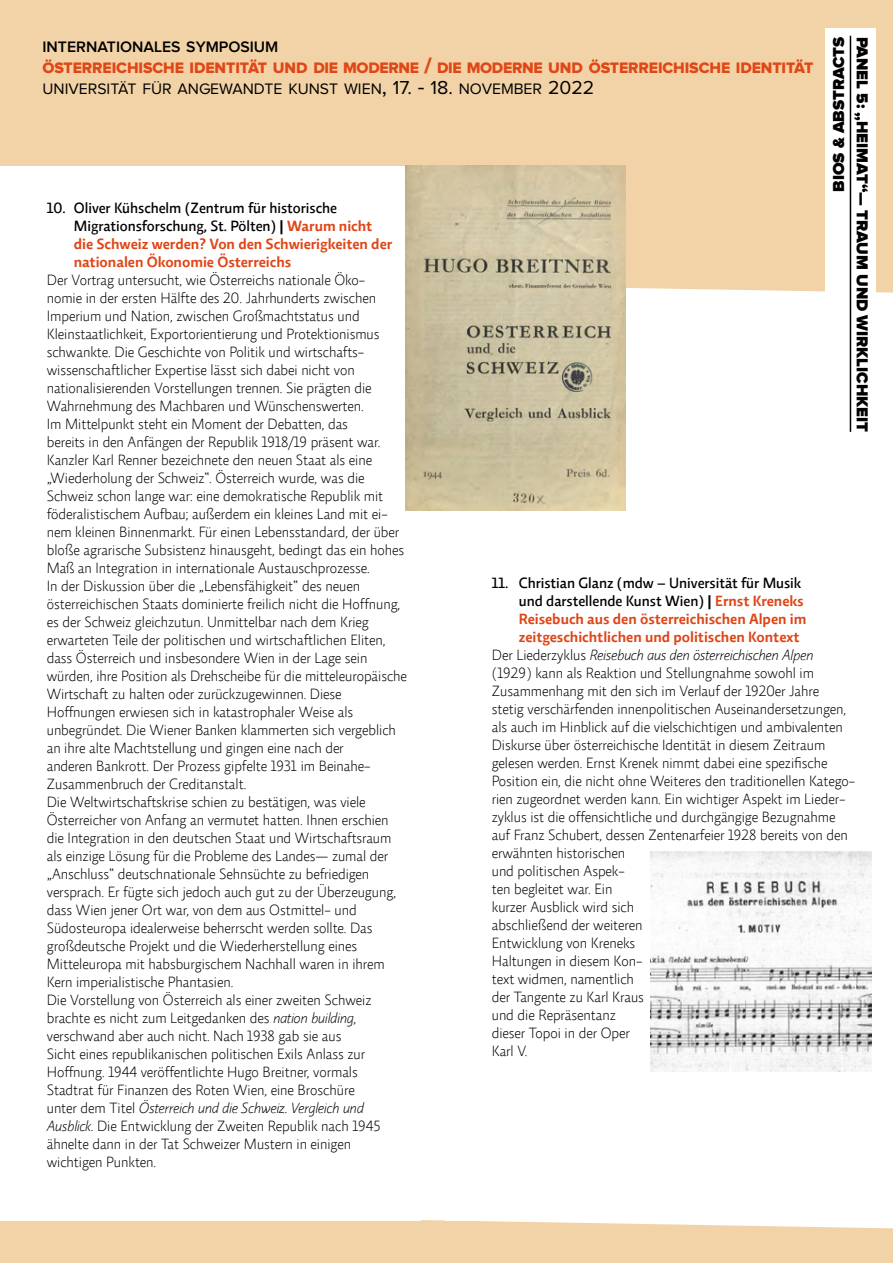
<style>
.page{position:relative;width:893px;height:1263px;background:#fff}
.page>*{position:absolute;margin:0;border:0;box-sizing:border-box;transform-origin:0 0}
.t1{font:900 16.5px "Proxima Nova A";color:#000}
.t2{font:15.75px "Proxima Nova A Extrabld";letter-spacing:-.005em;color:#df4717}
.t3{font:15.75px "Proxima Nova A";color:#000}
.t4{font:600 15.75px "Proxima Nova A";color:#000}
.t5{font:300 15px/18px "Relato Sans OT";color:#000}
.t6{font:600 15px/18px "Relato Sans OT";color:#df4617}
.t7{font:500 15px "Relato Sans OT";color:#000}
.t8{font:italic 300 15px "Relato Sans OT";color:#000}
.s1{font-size:22.5px}
.s2{font-size:19.5px}
.s3{font-weight:500;color:#000}
.s4{color:#000}
.s5{font-style:italic}
.s6{font-weight:600}
.s7{font-weight:600;color:#df4617}
.s8{font-style:normal}
</style>
<div class="page">
<div style="left:0;top:0;width:893px;height:293px;background:#f2d3a7"></div>
<div style="left:0;top:1220px;width:893px;height:43px;background:#f2d3a7"></div>
<div style="left:0;top:166px;width:421px;height:1054px;background:#fff"></div>
<div style="left:43px;top:34px;width:782px;height:69px;background:#f2d3a7"></div>
<img style="left:405px;top:166px;width:221px;height:344px">
<img style="left:651px;top:851px;width:220px;height:221px">
<div style="left:825px;top:28px;width:25px;height:266px;background:#fff"></div>
<div style="left:850px;top:28px;width:26px;height:413px;background:#fff"></div>
<hr style="left:850px;top:36px;width:1px;height:396px;background:#000">
<p class="t1" style="left:829px;top:192px;width:157px;rotate:-90deg">BIOS &amp; ABSTRACTS</p>
<p class="t1" style="left:872px;top:37px;width:397px;rotate:90deg">PANEL 5: „HEIMAT“— TRAUM UND WIRKLICHKEIT</p>
<p class="t4" style="left:43px;top:38px;width:237px">INTERNATIONALES SYMPOSIUM</p>
<p class="t2" style="left:43px;top:58px;width:772px">ÖSTERREICHISCHE IDENTITÄT UND DIE MODERNE <span class="s1">/</span> DIE MODERNE UND ÖSTERREICHISCHE IDENTITÄT</p>
<p class="t3" style="left:43px;top:80px;width:553px">UNIVERSITÄT FÜR ANGEWANDTE KUNST WIEN<span class="s1">,</span> <span class="s2">17.</span> <span class="s1">-</span> <span class="s2">18.</span> NOVEMBER <span class="s2">2022</span></p>
<p class="t6" style="left:74px;top:198px;width:320px;text-indent:-27px"><span class="s3">10. Oliver Kühschelm (Zentrum für historische Migrationsforschung, St. Pölten)</span> <span class="s4">|</span> Warum nicht die Schweiz werden? Von den Schwierigkeiten der nationalen Ökonomie Österreichs</p>
<p class="t5" style="left:47px;top:271px;width:362px">Der Vortrag untersucht, wie Österreichs nationale Öko-<br>nomie in der ersten Hälfte des 20. Jahrhunderts zwischen Imperium und Nation, zwischen Großmachtstatus und Kleinstaatlichkeit, Exportorientierung und Protektionismus schwankte. Die Geschichte von Politik und wirtschafts&shy;wissenschaftlicher Expertise lässt sich dabei nicht von nationalisierenden Vorstellungen trennen. Sie prägten die Wahrnehmung des Machbaren und Wünschenswerten.<br>Im Mittelpunkt steht ein Moment der Debatten, das<br>bereits in den Anfängen der Republik 1918/19 präsent war.<br>Kanzler Karl Renner bezeichnete den neuen Staat als eine „Wiederholung der Schweiz“. Österreich wurde, was die Schweiz schon lange war: eine demokratische Republik mit föderalistischem Aufbau; außerdem ein kleines Land mit ei&shy;nem kleinen Binnenmarkt. Für einen Lebensstandard, der über bloße agrarische Subsistenz hinausgeht, bedingt das ein hohes Maß an Integration in internationale Austauschprozesse.<br>In der Diskussion über die „Lebensfähigkeit“ des neuen österreichischen Staats dominierte freilich nicht die Hoffnung, es der Schweiz gleichzutun. Unmittelbar nach dem Krieg erwarteten Teile der politischen und wirtschaftlichen Eliten, dass Österreich und insbesondere Wien in der Lage sein würden, ihre Position als Drehscheibe für die mitteleuropäische Wirtschaft zu halten oder zurückzugewinnen. Diese Hoffnungen erwiesen sich in katastrophaler Weise als unbegründet. Die Wiener Banken klammerten sich vergeblich an ihre alte Machtstellung und gingen eine nach der<br>anderen Bankrott. Der Prozess gipfelte 1931 im Beinahe-Zusammenbruch der Creditanstalt.<br>Die Weltwirtschaftskrise schien zu bestätigen, was viele Österreicher von Anfang an vermutet hatten. Ihnen erschien die Integration in den deutschen Staat und Wirtschaftsraum als einzige Lösung für die Probleme des Landes— zumal der „Anschluss“ deutschnationale Sehnsüchte zu befriedigen versprach. Er fügte sich jedoch auch gut zu der Überzeugung, dass Wien jener Ort war, von dem aus Ostmittel- und Südosteuropa idealerweise beherrscht werden sollte. Das großdeutsche Projekt und die Wiederherstellung eines Mitteleuropa mit habsburgischem Nachhall waren in ihrem Kern imperialistische Phantasien.<br>Die Vorstellung von Österreich als einer zweiten Schweiz brachte es nicht zum Leitgedanken des <span class="s5">nation building</span>, verschwand aber auch nicht. Nach 1938 gab sie aus<br>Sicht eines republikanischen politischen Exils Anlass zur Hoffnung. 1944 veröffentlichte Hugo Breitner, vormals Stadtrat für Finanzen des Roten Wien, eine Broschüre<br>unter dem Titel <span class="s5">Österreich und die Schweiz. Vergleich und Ausblick</span>. Die Entwicklung der Zweiten Republik nach 1945 ähnelte dann in der Tat Schweizer Mustern in einigen wichtigen Punkten.</p>
<p class="t7" style="left:492px;top:574px;width:311px">11. Christian Glanz (mdw – Universität für Musik</p>
<p class="t7" style="left:519px;top:592px;width:286px">und darstellende Kunst Wien) <span class="s6">|</span> <span class="s7">Ernst Kreneks</span></p>
<p class="t6" style="left:519px;top:610px;width:289px">Reisebuch aus den österreichischen Alpen im</p>
<p class="t6" style="left:519px;top:628px;width:282px">zeitgeschichtlichen und politischen Kontext</p>
<p class="t8" style="left:492px;top:646px;width:323px"><span class="s8">Der Liederzyklus</span> Reisebuch aus den österreichischen Alpen</p>
<p class="t5" style="left:492px;top:664px;width:324px">(1929) kann als Reaktion und Stellungnahme sowohl im</p>
<p class="t5" style="left:492px;top:682px;width:329px">Zusammenhang mit den sich im Verlauf der 1920er Jahre</p>
<p class="t5" style="left:492px;top:700px;width:356px">stetig verschärfenden innenpolitischen Auseinandersetzungen,</p>
<p class="t5" style="left:492px;top:718px;width:352px">als auch im Hinblick auf die vielschichtigen und ambivalenten</p>
<p class="t5" style="left:492px;top:736px;width:335px">Diskurse über österreichische Identität in diesem Zeitraum</p>
<p class="t5" style="left:492px;top:754px;width:337px">gelesen werden. Ernst Krenek nimmt dabei eine spezifische</p>
<p class="t5" style="left:492px;top:772px;width:365px">Position ein, die nicht ohne Weiteres den traditionellen Katego-</p>
<p class="t5" style="left:492px;top:790px;width:355px">rien zugeordnet werden kann. Ein wichtiger Aspekt im Lieder-</p>
<p class="t5" style="left:492px;top:808px;width:345px">zyklus ist die offensichtliche und durchgängige Bezugnahme</p>
<p class="t5" style="left:492px;top:826px;width:357px">auf Franz Schubert, dessen Zentenarfeier 1928 bereits von den</p>
<p class="t5" style="left:492px;top:844px;width:135px">erwähnten historischen</p>
<p class="t5" style="left:492px;top:862px;width:135px">und politischen Aspek-</p>
<p class="t5" style="left:492px;top:880px;width:122px">ten begleitet war. Ein</p>
<p class="t5" style="left:492px;top:898px;width:144px">kurzer Ausblick wird sich</p>
<p class="t5" style="left:492px;top:916px;width:152px">abschließend der weiteren</p>
<p class="t5" style="left:492px;top:934px;width:145px">Entwicklung von Kreneks</p>
<p class="t5" style="left:492px;top:952px;width:152px">Haltungen in diesem Kon-</p>
<p class="t5" style="left:492px;top:970px;width:144px">text widmen, namentlich</p>
<p class="t5" style="left:492px;top:988px;width:154px">der Tangente zu Karl Kraus</p>
<p class="t5" style="left:492px;top:1006px;width:125px">und die Repräsentanz</p>
<p class="t5" style="left:492px;top:1024px;width:140px">dieser Topoi in der Oper</p>
<p class="t5" style="left:492px;top:1042px;width:37px">Karl V.</p>
</div>
